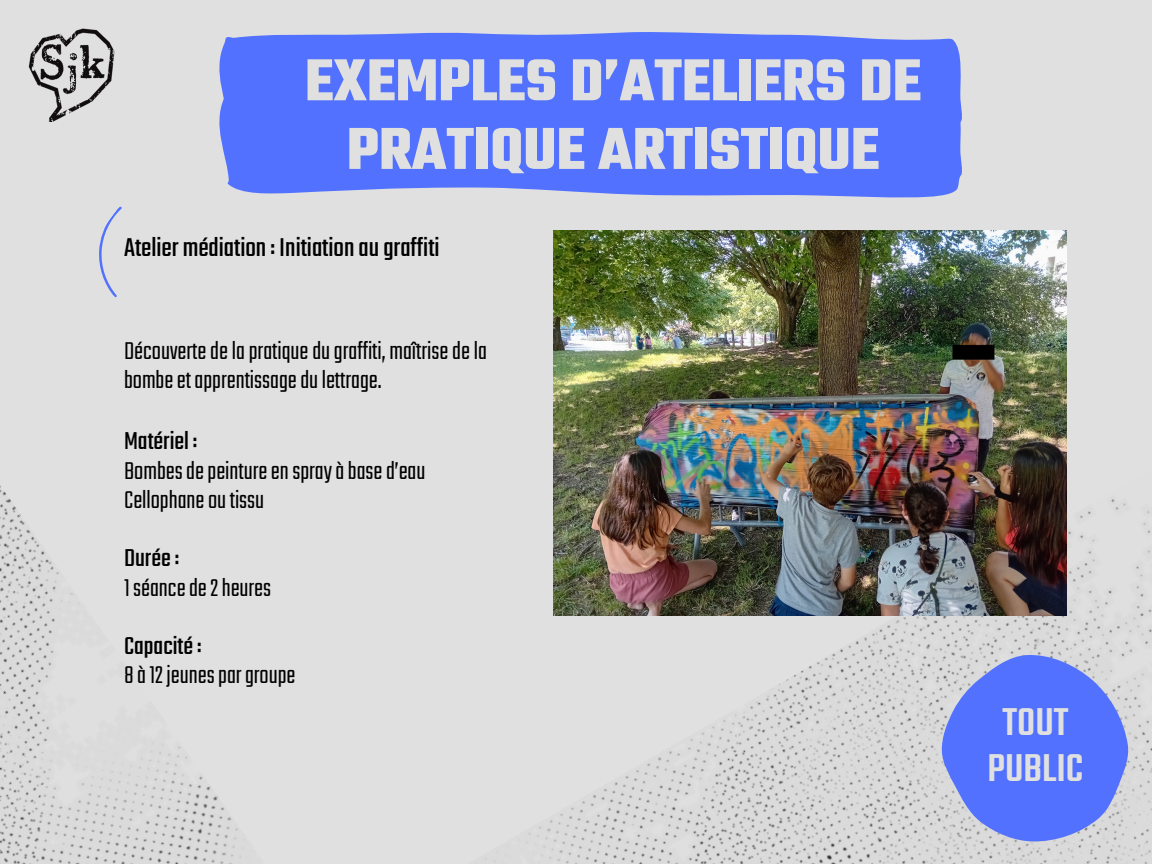
<style>
.page{position:relative;width:1152px;height:864px;background:#e0e0e0}
.page>*{position:absolute;margin:0;border:0;box-sizing:border-box;transform-origin:0 0}
.t1{font:700 63.9px/68.7px "Teko";color:#e0e0e0;text-align:center}
.t2{font:500 42.6px/46.2px "Teko";color:#e0e0e0;text-align:center}
.t3{font:28.5px "Teko";color:#000}
.t4{font:300 27px/29.2px "Teko";color:#000}
.t5{font:27px "Teko";color:#000}
</style>
<div class="page">
<img style="left:0;top:485px;width:245px;height:379px">
<img style="left:485px;top:437px;width:667px;height:427px">
<svg style="left:226px;top:165px;width:736px;height:33px;fill:#5271ff"></svg>
<div style="left:219px;top:32px;width:743px;height:133px;background:#5271ff"></div>
<img style="left:28px;top:28px;width:87px;height:94px">
<svg style="left:941px;top:654px;width:189px;height:188px"></svg>
<svg style="left:99px;top:206px;width:23px;height:92px"></svg>
<img style="left:553px;top:230px;width:513px;height:385px">
<p class="t1" style="left:305px;top:51px;width:618px">EXEMPLES D’ATELIERS DE<br>PRATIQUE ARTISTIQUE</p>
<p class="t3" style="left:124px;top:228px;width:317px">Atelier médiation: Initiationaugraffiti</p>
<p class="t4" style="left:124px;top:337px;width:364px">Découvertedelapratiquedugraffiti, maîtrisedela bombeetapprentissagedulettrage.</p>
<p class="t5" style="left:124px;top:423px;width:75px">Matériel :</p>
<p class="t4" style="left:124px;top:457px;width:303px">Bombesdepeintureensprayàbased’eau</p>
<p class="t4" style="left:124px;top:487px;width:142px">Cellophaneoutissu</p>
<p class="t5" style="left:124px;top:540px;width:57px">Durée:</p>
<p class="t4" style="left:124px;top:574px;width:149px">1séancede2heures</p>
<p class="t5" style="left:124px;top:628px;width:79px">Capacité:</p>
<p class="t4" style="left:124px;top:662px;width:173px">8à12jeunespargroupe</p>
<p class="t2" style="left:987px;top:702px;width:98px">TOUT<br>PUBLIC</p>
</div>
